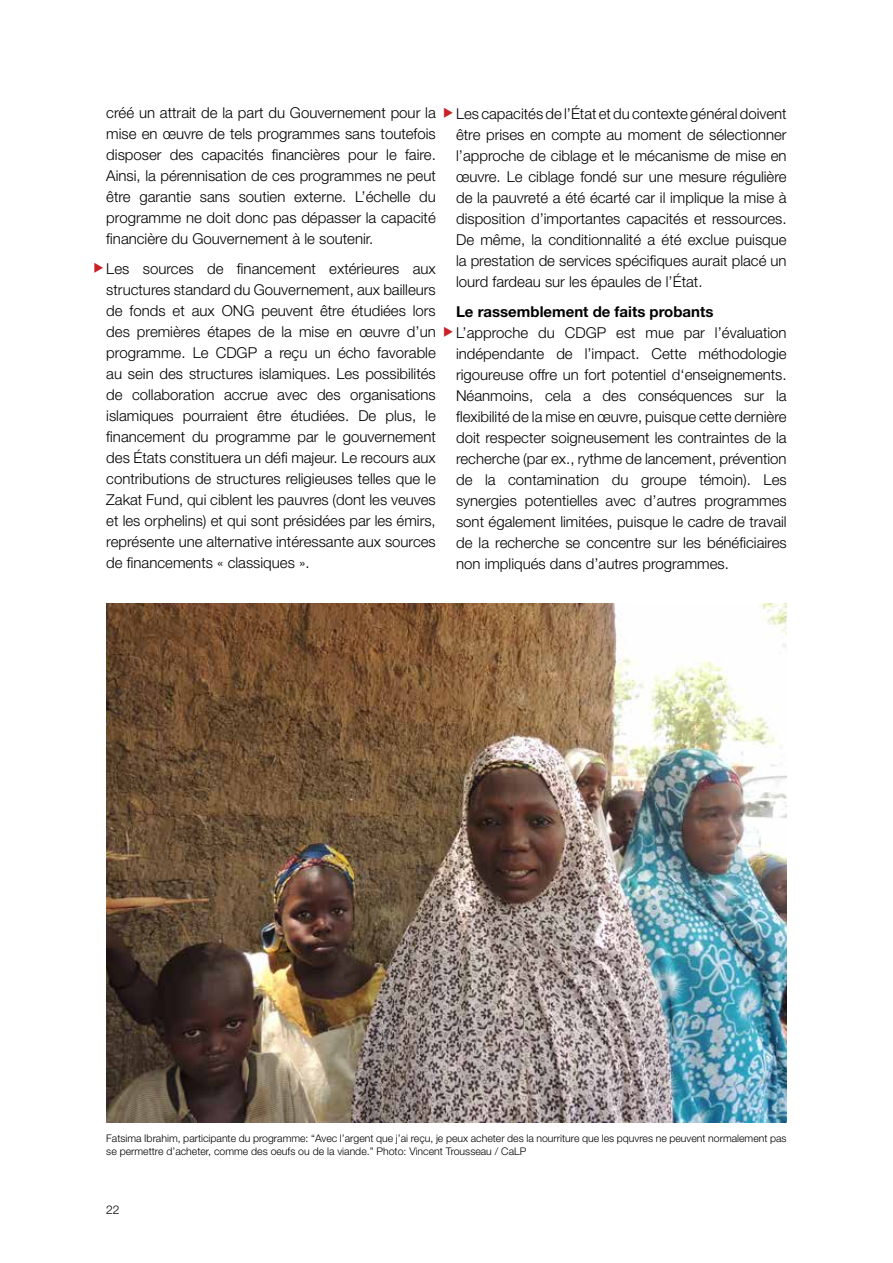
<style>
.page{position:relative;width:893px;height:1263px;background:#fff}
.page>*{position:absolute;margin:0;border:0;box-sizing:border-box;transform-origin:0 0}
.t1{font:300 15px/21px "Helvetica Neue CE";color:#000;text-align:justify}
.t2{font:700 15px "Helvetica Neue CE";color:#000}
.t3{font:300 12px "Helvetica Neue CE";color:#000}
.t4{font:300 10.5px/13.5px "Helvetica Neue CE";color:#000}
.s1{color:#ca2128}
</style>
<div class="page">
<img style="left:106px;top:604px;width:681px;height:519px">
<p class="t1" style="left:106px;top:102px;width:331px">créé un attrait de la part du Gouvernement pour la mise en œuvre de tels programmes sans toutefois disposer des capacités financières pour le faire.<br>Ainsi, la pérennisation de ces programmes ne peut être garantie sans soutien externe. L’échelle du programme ne doit donc pas dépasser la capacité financière du Gouvernement à le soutenir.</p>
<p class="t1" style="left:106px;top:258px;width:331px;text-indent:-13px"><span class="s1">◆</span> Les sources de financement extérieures aux structures standard du Gouvernement, aux bailleurs de fonds et aux ONG peuvent être étudiées lors des premières étapes de la mise en œuvre d’un programme. Le CDGP a reçu un écho favorable au sein des structures islamiques. Les possibilités de collaboration accrue avec des organisations islamiques pourraient être étudiées. De plus, le financement du programme par le gouvernement des États constituera un défi majeur. Le recours aux contributions de structures religieuses telles que le Zakat Fund, qui ciblent les pauvres (dont les veuves et les orphelins) et qui sont présidées par les émirs, représente une alternative intéressante aux sources de financements « classiques ».</p>
<p class="t1" style="left:456px;top:103px;width:332px;text-indent:-13px"><span class="s1">◆</span> Les capacités de l’État et du contexte général doivent être prises en compte au moment de sélectionner l’approche de ciblage et le mécanisme de mise en œuvre. Le ciblage fondé sur une mesure régulière de la pauvreté a été écarté car il implique la mise à disposition d’importantes capacités et ressources.<br>De même, la conditionnalité a été exclue puisque la prestation de services spécifiques aurait placé un lourd fardeau sur les épaules de l’État.</p>
<p class="t2" style="left:456px;top:302px;width:259px">Le rassemblement de faits probants</p>
<p class="t1" style="left:456px;top:322px;width:332px;text-indent:-13px"><span class="s1">◆</span> L’approche du CDGP est mue par l’évaluation indépendante de l’impact. Cette méthodologie rigoureuse offre un fort potentiel d‘enseignements.<br>Néanmoins, cela a des conséquences sur la flexibilité de la mise en œuvre, puisque cette dernière doit respecter soigneusement les contraintes de la recherche (par ex., rythme de lancement, prévention de la contamination du groupe témoin). Les synergies potentielles avec d’autres programmes sont également limitées, puisque le cadre de travail de la recherche se concentre sur les bénéficiaires non impliqués dans d’autres programmes.</p>
<p class="t4" style="left:106px;top:1131px;width:682px">Fatsima Ibrahim, participante du programme: “Avec l’argent que j’ai reçu, je peux acheter des la nourriture que les pquvres ne peuvent normalement pas se permettre d’acheter, comme des oeufs ou de la viande.” Photo: Vincent Trousseau / CaLP</p>
<p class="t3" style="left:106px;top:1203px;width:15px">22</p>
</div>
